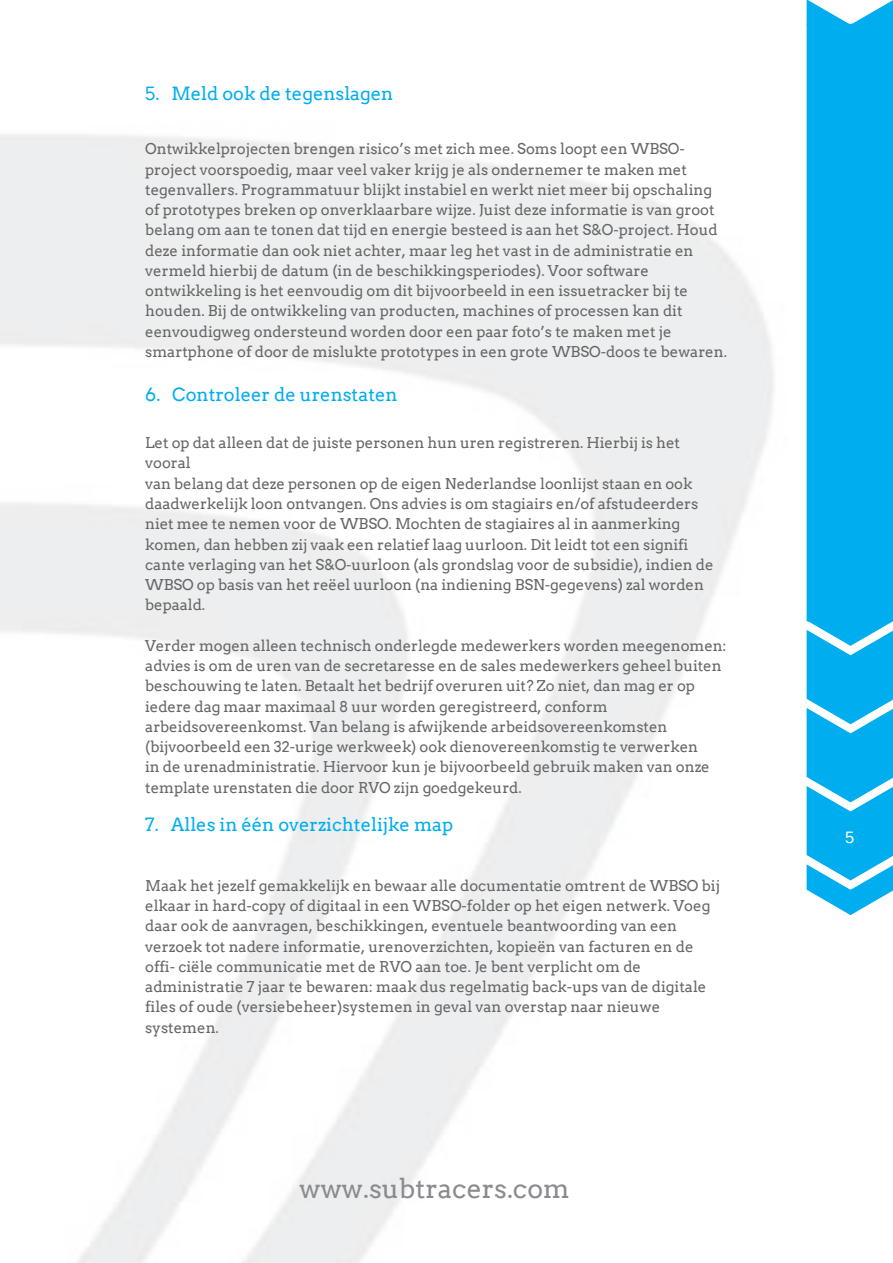
<style>
.page{position:relative;width:893px;height:1263px;background:#fff}
.page>*{position:absolute;margin:0;border:0;box-sizing:border-box;transform-origin:0 0}
.t1{font:26.55px "Arvo";color:#898b8e}
.t2{font:18.15px "Arvo";color:#00adef}
.t3{font:16.5px "Arimo";color:#fff}
.t4{font:14.85px/20.2px "Arvo";color:#666}
</style>
<div class="page">
<svg style="left:807px;top:0;width:86px;height:24px"></svg>
<div style="left:807px;top:24px;width:86px;height:596px;background:#00adef"></div>
<svg style="left:807px;top:620px;width:86px;height:295px"></svg>
<p class="t2" style="left:145px;top:83px;width:250px">5. Meld ook de tegenslagen</p>
<p class="t4" style="left:145px;top:139px;width:583px">Ontwikkelprojecten brengen risico’s met zich mee. Soms loopt een WBSO&shy;project voorspoedig, maar veel vaker krijg je als ondernemer te maken met tegenvallers. Programmatuur blijkt instabiel en werkt niet meer bij opschaling of prototypes breken op onverklaarbare wijze. Juist deze informatie is van groot belang om aan te tonen dat tijd en energie besteed is aan het S&amp;O-project. Houd deze informatie dan ook niet achter, maar leg het vast in de administratie en vermeld hierbij de datum (in de beschikkingsperiodes). Voor software ontwikkeling is het eenvoudig om dit bijvoorbeeld in een issuetracker bij te houden. Bij de ontwikkeling van producten, machines of processen kan dit eenvoudigweg ondersteund worden door een paar foto’s te maken met je smartphone of door de mislukte prototypes in een grote WBSO-doos te bewaren.</p>
<p class="t2" style="left:145px;top:383px;width:254px">6. Controleer de urenstaten</p>
<p class="t4" style="left:145px;top:433px;width:570px">Let op dat alleen dat de juiste personen hun uren registreren. Hierbij is het vooral<br>van belang dat deze personen op de eigen Nederlandse loonlijst staan en ook daadwerkelijk loon ontvangen. Ons advies is om stagiairs en/of afstudeerders niet mee te nemen voor de WBSO. Mochten de stagiaires al in aanmerking komen, dan hebben zij vaak een relatief laag uurloon. Dit leidt tot een signifi cante verlaging van het S&amp;O-uurloon (als grondslag voor de subsidie), indien de WBSO op basis van het reëel uurloon (na indiening BSN-gegevens) zal worden bepaald.</p>
<p class="t4" style="left:145px;top:635px;width:583px">Verder mogen alleen technisch onderlegde medewerkers worden meegenomen: advies is om de uren van de secretaresse en de sales medewerkers geheel buiten beschouwing te laten. Betaalt het bedrijf overuren uit? Zo niet, dan mag er op iedere dag maar maximaal 8 uur worden geregistreerd, conform arbeidsovereenkomst. Van belang is afwijkende arbeidsovereenkomsten (bijvoorbeeld een 32-urige werkweek) ook dienovereenkomstig te verwerken<br>in de urenadministratie. Hiervoor kun je bijvoorbeeld gebruik maken van onze template urenstaten die door RVO zijn goedgekeurd.</p>
<p class="t2" style="left:145px;top:814px;width:310px">7. Alles in één overzichtelijke map</p>
<p class="t4" style="left:145px;top:875px;width:576px">Maak het jezelf gemakkelijk en bewaar alle documentatie omtrent de WBSO bij elkaar in hard-copy of digitaal in een WBSO-folder op het eigen netwerk. Voeg daar ook de aanvragen, beschikkingen, eventuele beantwoording van een verzoek tot nadere informatie, urenoverzichten, kopieën van facturen en de offi- ciële communicatie met de RVO aan toe. Je bent verplicht om de administratie 7 jaar te bewaren: maak dus regelmatig back-ups van de digitale files of oude (versiebeheer)systemen in geval van overstap naar nieuwe systemen.</p>
<h1 class="t1" style="left:300px;top:1173px;width:272px">www.subtracers.com</h1>
<p class="t3" style="left:845px;top:828px;width:11px">5</p>
</div>
